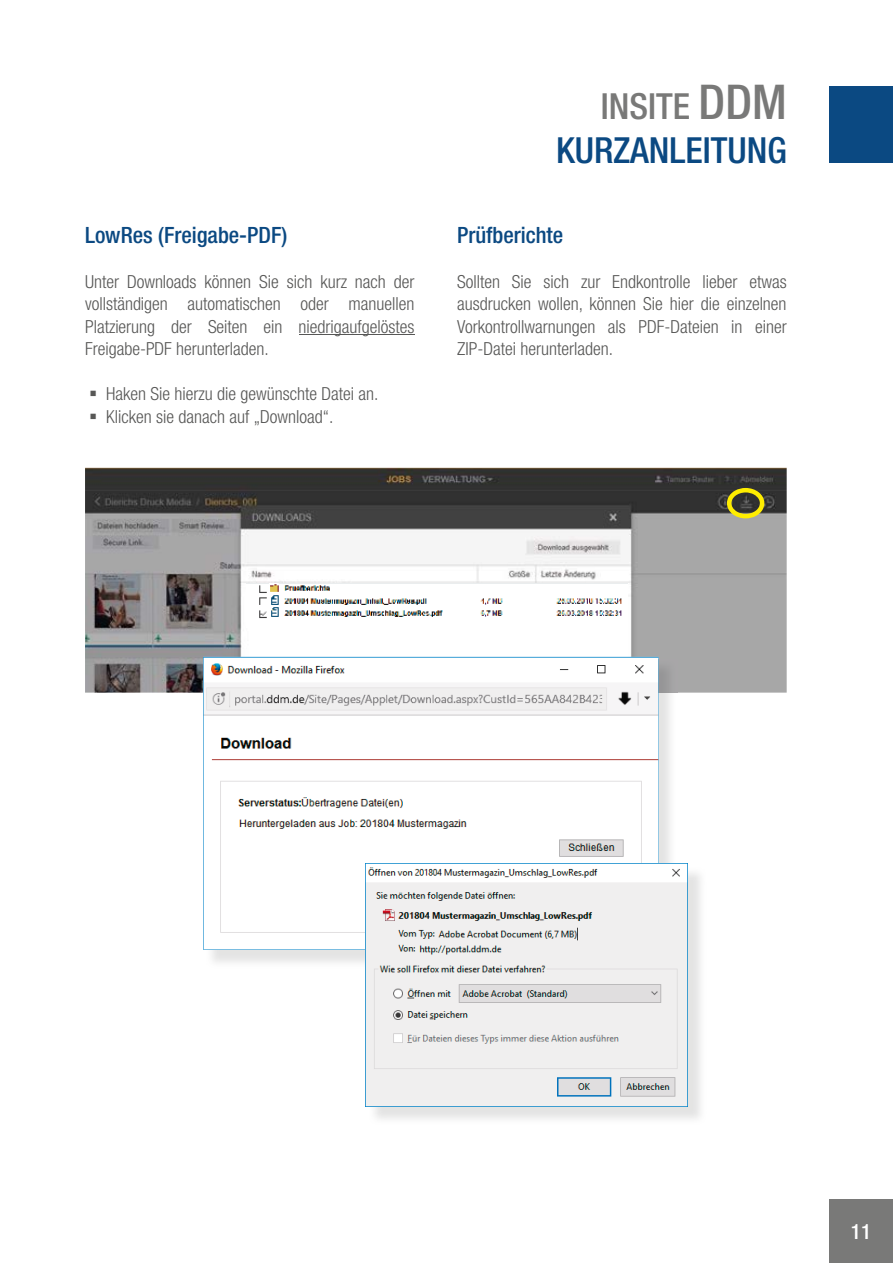
<style>
.page{position:relative;width:893px;height:1263px;background:#fff}
.page>*{position:absolute;margin:0;border:0;box-sizing:border-box;transform-origin:0 0}
.t1{font:500 condensed 36px/43.2px "Helvetica Neue LT Std";color:#0b4982;text-align:right}
.t2{font:500 condensed 22.5px "Helvetica Neue LT Std";color:#0b4982}
.t3{font:500 condensed 21px "Helvetica Neue LT Std";color:#fff}
.t4{font:300 condensed 18px/22.5px "Helvetica Neue LT Std";color:#575756;text-align:justify}
.s1{color:#797978}
.s2{font-size:48px;color:#797978}
</style>
<div class="page">
<div style="left:829px;top:1199px;width:64px;height:64px;background:#797978"></div>
<div style="left:829px;top:86px;width:64px;height:76px;background:#0b4982"></div>
<hr style="left:299px;top:334px;width:116px;height:1px;background:#575756">
<img style="left:85px;top:468px;width:702px;height:225px">
<svg style="left:727px;top:488px;width:37px;height:30px"></svg>
<img style="left:247px;top:584px;width:261px;height:44px">
<img style="left:508px;top:584px;width:120px;height:44px">
<img style="left:212px;top:693px;width:458px;height:275px">
<img style="left:659px;top:659px;width:18px;height:34px">
<img style="left:203px;top:657px;width:456px;height:293px">
<img style="left:366px;top:863px;width:322px;height:244px">
<p class="t2" style="left:85px;top:221px;width:204px">LowRes (Freigabe-PDF)</p>
<p class="t4" style="left:85px;top:270px;width:331px">Unter Downloads können Sie sich kurz nach der vollständigen automatischen oder manuellen Platzierung der Seiten ein niedrigaufgelöstes Freigabe-PDF herunterladen.</p>
<p class="t4" style="left:106px;top:382px;width:274px">Haken Sie hierzu die gewünschte Datei an.<br>Klicken sie danach auf „Download“.</p>
<h1 class="t1" style="left:556px;top:84px;width:232px"><span class="s1">INSITE</span> <span class="s2">DDM<br></span>KURZANLEITUNG</h1>
<p class="t2" style="left:457px;top:221px;width:108px">Prüfberichte</p>
<p class="t4" style="left:457px;top:270px;width:331px">Sollten Sie sich zur Endkontrolle lieber etwas ausdrucken wollen, können Sie hier die einzelnen Vorkontrollwarnungen als PDF-Dateien in einer ZIP-Datei herunterladen.</p>
<p class="t3" style="left:851px;top:1218px;width:22px">11</p>
</div>
